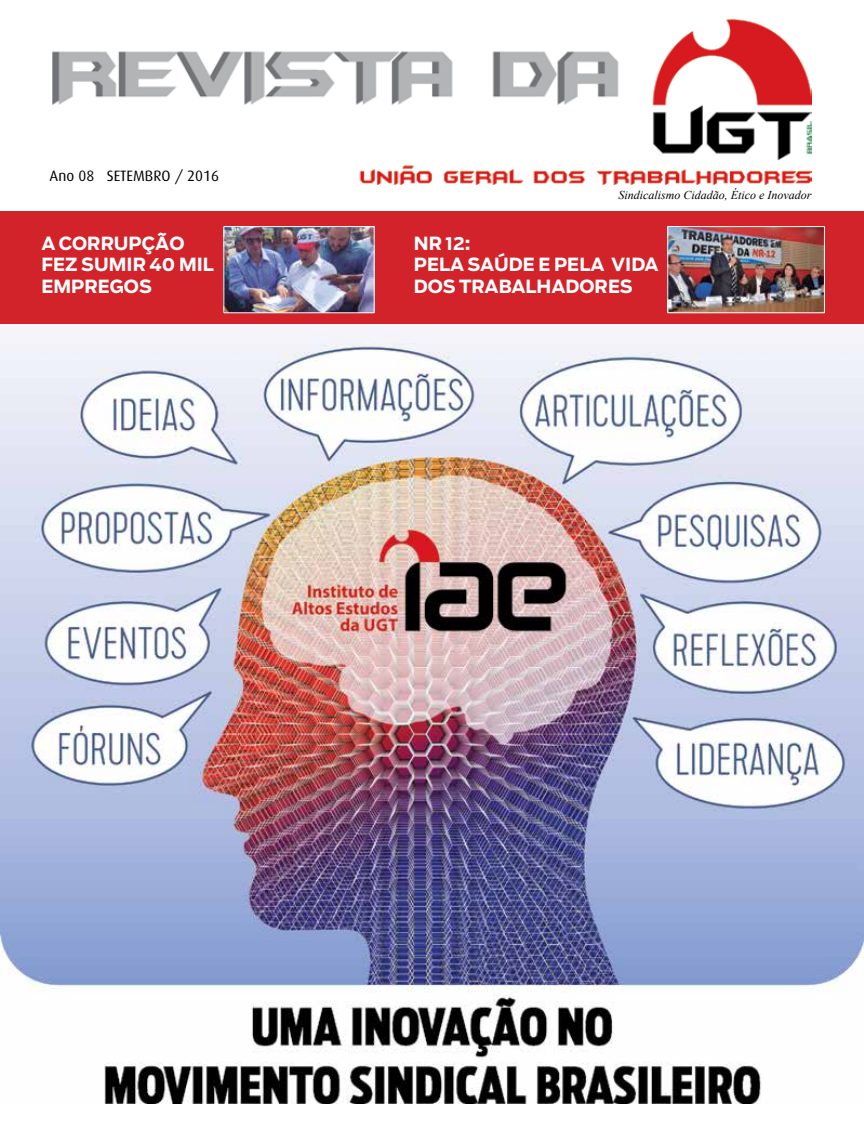
<style>
.page{position:relative;width:864px;height:1132px;background:#fff}
.page>*{position:absolute;margin:0;border:0;box-sizing:border-box;transform-origin:0 0}
.t1{font:700 18px/21.6px "Boomer";color:#fff}
.t2{font:15px "Dax";color:#000}
.t3{font:italic 12px "Times New Roman";color:#000}
</style>
<div class="page">
<img style="left:0;top:326px;width:863px;height:777px">
<img style="left:52px;top:19px;width:759px;height:165px">
<div style="left:0;top:211px;width:863px;height:113px;background:#d2232a"></div>
<img style="left:225px;top:228px;width:147px;height:83px">
<div style="left:223px;top:226px;width:151px;height:87px;border:1px solid #fff"></div>
<img style="left:669px;top:228px;width:153px;height:83px">
<div style="left:667px;top:226px;width:157px;height:87px;border:1px solid #fff"></div>
<p class="t2" style="left:50px;top:167px;width:171px">Ano 08 SETEMBRO / 2016</p>
<p class="t3" style="left:618px;top:186px;width:194px">Sindicalismo Cidadão, Ético e Inovador</p>
<p class="t1" style="left:41px;top:232px;width:174px">A CORRUPÇÃO<br>FEZ SUMIR 40 MIL<br>EMPREGOS</p>
<p class="t1" style="left:413px;top:232px;width:246px">NR 12:<br>PELA SAÚDE E PELA VIDA<br>DOS TRABALHADORES</p>
</div>
